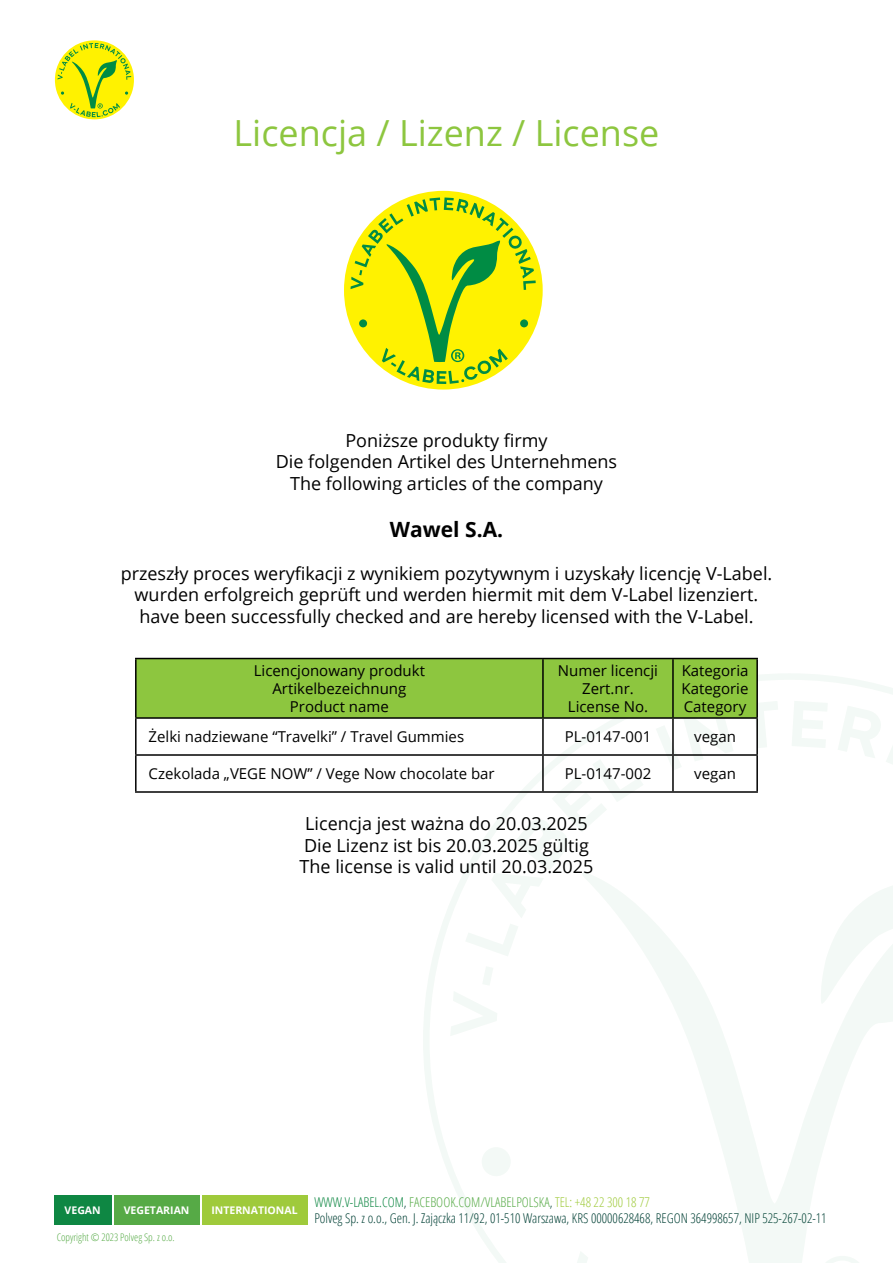
<style>
.page{position:relative;width:893px;height:1263px;background:#fff}
.page>*{position:absolute;margin:0;border:0;box-sizing:border-box;transform-origin:0 0}
.t1{font:36px "Open Sans";color:#8dc63f}
.t2{font:700 21px "Open Sans";color:#000}
.t3{font:18px/21.6px "Open Sans";color:#000;text-align:center}
.t4{font:15px/18px "Open Sans";color:#000;text-align:center}
.t5{font:300 condensed 13.5px/16.2px "Open Sans";color:#004035}
.t6{font:300 condensed 10.5px "Open Sans";color:#56aa46}
.t7{font:700 10.5px "Open Sans";color:#fff}
.s1{color:#0e8743}
.s2{color:#56aa46}
.s3{color:#9fca3b}
</style>
<div class="page">
<div style="left:54px;top:1195px;width:57px;height:30px;background:#0e8743"></div>
<div style="left:114px;top:1195px;width:85px;height:30px;background:#56aa46"></div>
<div style="left:202px;top:1195px;width:105px;height:30px;background:#9fca3b"></div>
<svg style="left:55px;top:40px;width:79px;height:79px"></svg>
<svg style="left:58px;top:43px;width:73px;height:74px;background:#d8e42c"></svg>
<svg style="left:423px;top:674px;width:470px;height:589px"></svg>
<svg style="left:450px;top:966px;width:47px;height:70px"></svg>
<svg style="left:791px;top:701px;width:37px;height:47px"></svg>
<svg style="left:837px;top:706px;width:56px;height:71px"></svg>
<svg style="left:565px;top:1251px;width:16px;height:12px"></svg>
<svg style="left:581px;top:858px;width:312px;height:405px"></svg>
<svg style="left:818px;top:1256px;width:49px;height:7px"></svg>
<div style="left:482px;top:1147px;width:29px;height:29px;background:#f3f9f6;border-radius:50%"></div>
<svg style="left:137px;top:659px;width:641px;height:297px"></svg>
<hr style="left:135px;top:658px;width:408px;height:1px;background:#000">
<hr style="left:135px;top:659px;width:2px;height:58px;background:#000">
<hr style="left:543px;top:658px;width:130px;height:1px;background:#000">
<hr style="left:542px;top:659px;width:2px;height:58px;background:#000">
<hr style="left:673px;top:658px;width:85px;height:1px;background:#000">
<hr style="left:672px;top:659px;width:2px;height:58px;background:#000">
<hr style="left:756px;top:659px;width:2px;height:58px;background:#000">
<hr style="left:135px;top:717px;width:408px;height:2px;background:#000">
<hr style="left:135px;top:719px;width:2px;height:35px;background:#000">
<hr style="left:543px;top:717px;width:130px;height:2px;background:#000">
<hr style="left:542px;top:719px;width:2px;height:35px;background:#000">
<hr style="left:673px;top:717px;width:85px;height:2px;background:#000">
<hr style="left:672px;top:719px;width:2px;height:35px;background:#000">
<hr style="left:756px;top:719px;width:2px;height:35px;background:#000">
<hr style="left:135px;top:754px;width:408px;height:2px;background:#000">
<hr style="left:135px;top:756px;width:2px;height:35px;background:#000">
<hr style="left:543px;top:754px;width:130px;height:2px;background:#000">
<hr style="left:542px;top:756px;width:2px;height:35px;background:#000">
<hr style="left:673px;top:754px;width:85px;height:2px;background:#000">
<hr style="left:672px;top:756px;width:2px;height:35px;background:#000">
<hr style="left:756px;top:756px;width:2px;height:35px;background:#000">
<hr style="left:135px;top:791px;width:408px;height:2px;background:#000">
<hr style="left:543px;top:791px;width:130px;height:2px;background:#000">
<hr style="left:673px;top:791px;width:85px;height:2px;background:#000">
<div style="left:344px;top:191px;width:199px;height:199px;background:#fff200;border-radius:50%"></div>
<svg style="left:350px;top:197px;width:186px;height:187px"></svg>
<div style="left:359px;top:319px;width:8px;height:8px;background:#008c44;border-radius:50%"></div>
<div style="left:520px;top:319px;width:8px;height:8px;background:#008c44;border-radius:50%"></div>
<h1 class="t1" style="left:234px;top:108px;width:427px">Licencja / Lizenz / License</h1>
<p class="t3" style="left:276px;top:429px;width:343px">Poniższe produkty firmy<br>Die folgenden Artikel des Unternehmens<br>The following articles of the company</p>
<p class="t2" style="left:390px;top:514px;width:115px">Wawel S.A.</p>
<p class="t3" style="left:121px;top:562px;width:653px">przeszły proces weryfikacji z wynikiem pozytywnym i uzyskały licencję V-Label. wurden erfolgreich geprüft und werden hiermit mit dem V-Label lizenziert. have been successfully checked and are hereby licensed with the V-Label.</p>
<p class="t4" style="left:254px;top:661px;width:173px">Licencjonowany produkt<br>Artikelbezeichnung<br>Product name</p>
<p class="t4" style="left:558px;top:661px;width:101px">Numer licencji<br>Zert.nr.<br>License No.</p>
<p class="t4" style="left:682px;top:661px;width:68px;text-align:justify">Kategoria Kategorie Category</p>
<p class="t4" style="left:149px;top:727px;width:317px">Żelki nadziewane “Travelki” / Travel Gummies</p>
<p class="t4" style="left:565px;top:727px;width:88px">PL-0147-001</p>
<p class="t4" style="left:694px;top:727px;width:43px">vegan</p>
<p class="t4" style="left:149px;top:764px;width:348px">Czekolada „VEGE NOW” / Vege Now chocolate bar</p>
<p class="t4" style="left:565px;top:764px;width:88px">PL-0147-002</p>
<p class="t4" style="left:694px;top:764px;width:43px">vegan</p>
<p class="t3" style="left:300px;top:812px;width:295px">Licencja jest ważna do 20.03.2025<br>Die Lizenz ist bis 20.03.2025 gültig<br>The license is valid until 20.03.2025</p>
<p class="t7" style="left:65px;top:1203px;width:38px">VEGAN</p>
<p class="t7" style="left:124px;top:1203px;width:67px">VEGETARIAN</p>
<p class="t7" style="left:211px;top:1203px;width:88px">INTERNATIONAL</p>
<p class="t5" style="left:314px;top:1193px;width:514px"><span class="s1">WWW.V-LABEL.COM</span>, <span class="s2">FACEBOOK.COM/VLABELPOLSKA</span>, <span class="s3">TEL: +48 22 300 18 77<br></span>Polveg Sp. z o.o., Gen. J. Zajączka 11/92, 01-510 Warszawa, KRS 00000628468, REGON 364998657, NIP 525-267-02-11</p>
<p class="t6" style="left:57px;top:1230px;width:120px">Copyright © 2023 Polveg Sp. z o.o.</p>
</div>
